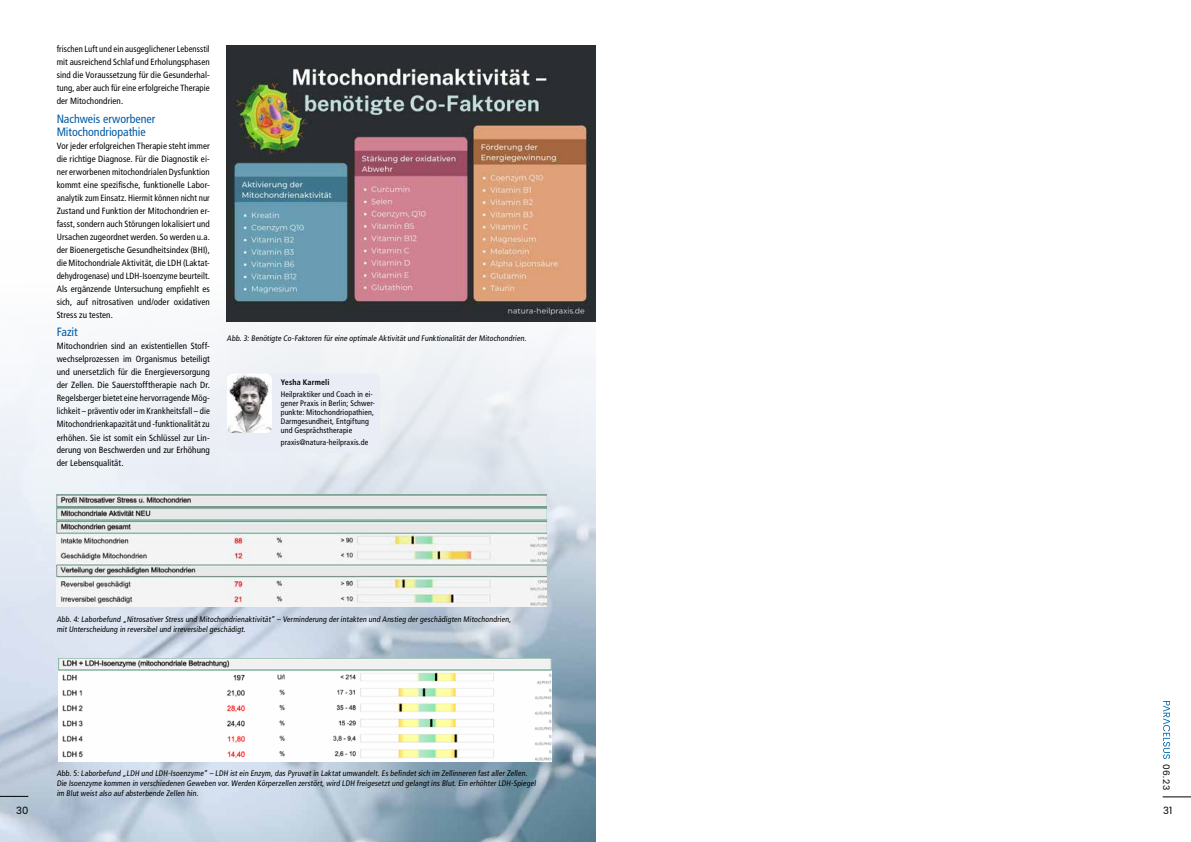
<style>
.page{position:relative;width:1191px;height:842px;background:#fff}
.page>*{position:absolute;margin:0;border:0;box-sizing:border-box;transform-origin:0 0}
.t1{font:condensed 12px/13px "Frutiger LT Std";letter-spacing:-.005em;color:#005aa5}
.t2{font:10px "Poppins";color:#000}
.t3{font:condensed 9px/13px "Frutiger LT Std";letter-spacing:.01em;color:#000;text-align:justify}
.t4{font:condensed 9px/13px "Frutiger LT Std";letter-spacing:.01em;color:#000;text-align:justify;scale:.96 1}
.t5{font:9px "Poppins";color:#000}
.t6{font:condensed 8px/9px "Frutiger LT Std";letter-spacing:.015em;color:#000}
.t7{font:700 condensed 8px "Frutiger LT Std";letter-spacing:.02em;color:#000}
</style>
<div class="page">
<img style="left:0;top:238px;width:595px;height:604px">
<svg style="left:0;top:796px;width:28px;height:1px"></svg>
<svg style="left:1162px;top:797px;width:29px;height:1px"></svg>
<svg style="left:1163px;top:701px;width:7px;height:58px"></svg>
<img style="left:227px;top:45px;width:368px;height:277px">
<img style="left:57px;top:494px;width:490px;height:112px">
<img style="left:58px;top:658px;width:494px;height:103px">
<div style="left:227px;top:373px;width:153px;height:80px;background:#eaecf6;border-radius:6px"></div>
<img style="left:227px;top:373px;width:45px;height:60px">
<p class="t4" style="left:57px;top:43px;width:161px">frischen Luft und ein ausgeglichener Lebensstil mit ausreichend Schlaf und Erholungsphasen sind die Voraussetzung für die Gesunderhal&shy;tung, aber auch für eine erfolgreiche Therapie der Mitochondrien.</p>
<h1 class="t1" style="left:57px;top:112px;width:100px">Nachweis erworbener<br>Mitochondriopathie</h1>
<p class="t3" style="left:57px;top:139px;width:155px">Vor jeder erfolgreichen Therapie steht immer die richtige Diagnose. Für die Diagnostik ei&shy;ner erworbenen mitochondrialen Dysfunktion kommt eine spezifische, funktionelle Labor&shy;analytik zum Einsatz. Hiermit können nicht nur Zustand und Funktion der Mitochondrien er&shy;fasst, sondern auch Störungen lokalisiert und Ursachen zugeordnet werden. So werden u.a. der Bioenergetische Gesundheitsindex (BHI), die Mitochondriale Aktivität, die LDH (Laktat&shy;dehydrogenase) und LDH-Isoenzyme beurteilt.<br>Als ergänzende Untersuchung empfiehlt es sich, auf nitrosativen und/oder oxidativen Stress zu testen.</p>
<h1 class="t1" style="left:57px;top:326px;width:22px">Fazit</h1>
<p class="t3" style="left:57px;top:340px;width:155px">Mitochondrien sind an existentiellen Stoff&shy;wechselprozessen im Organismus beteiligt und unersetzlich für die Energieversorgung der Zellen. Die Sauerstofftherapie nach Dr.<br>Regelsberger bietet eine hervorragende Mög&shy;lichkeit – präventiv oder im Krankheitsfall – die Mitochondrienkapazität und -funktionalität zu erhöhen. Sie ist somit ein Schlüssel zur Lin&shy;derung von Beschwerden und zur Erhöhung der Lebensqualität.</p>
<p class="t6" style="left:227px;top:334px;width:302px">Abb. 3: Benötigte Co-Faktoren für eine optimale Aktivität und Funktionalität der Mitochondrien.</p>
<p class="t7" style="left:281px;top:378px;width:50px">Yesha Karmeli</p>
<p class="t6" style="left:281px;top:390px;width:96px">Heilpraktiker und Coach in ei&shy;gener Praxis in Berlin; Schwer&shy;punkte: Mitochondriopathien,<br>Darmgesundheit, Entgiftung und Gesprächstherapie</p>
<p class="t6" style="left:281px;top:438px;width:89px">praxis@natura-heilpraxis.de</p>
<p class="t6" style="left:57px;top:614px;width:457px;line-height:10px">Abb. 4: Laborbefund „Nitrosativer Stress und Mitochondrienaktivität“ – Verminderung der intakten und Anstieg der geschädigten Mitochondrien, mit Unterscheidung in reversibel und irreversibel geschädigt.</p>
<p class="t6" style="left:57px;top:768px;width:482px;line-height:10px">Abb. 5: Laborbefund „LDH und LDH-Isoenzyme“ – LDH ist ein Enzym, das Pyruvat in Laktat umwandelt. Es befindet sich im Zellinneren fast aller Zellen.<br>Die Isoenzyme kommen in verschiedenen Geweben vor. Werden Körperzellen zerstört, wird LDH freigesetzt und gelangt ins Blut. Ein erhöhter LDH-Spiegel im Blut weist also auf absterbende Zellen hin.</p>
<p class="t5" style="left:1171px;top:764px;width:27px;rotate:90deg">06.23</p>
<p class="t2" style="left:16px;top:805px;width:14px">30</p>
<p class="t2" style="left:1163px;top:805px;width:11px">31</p>
</div>
